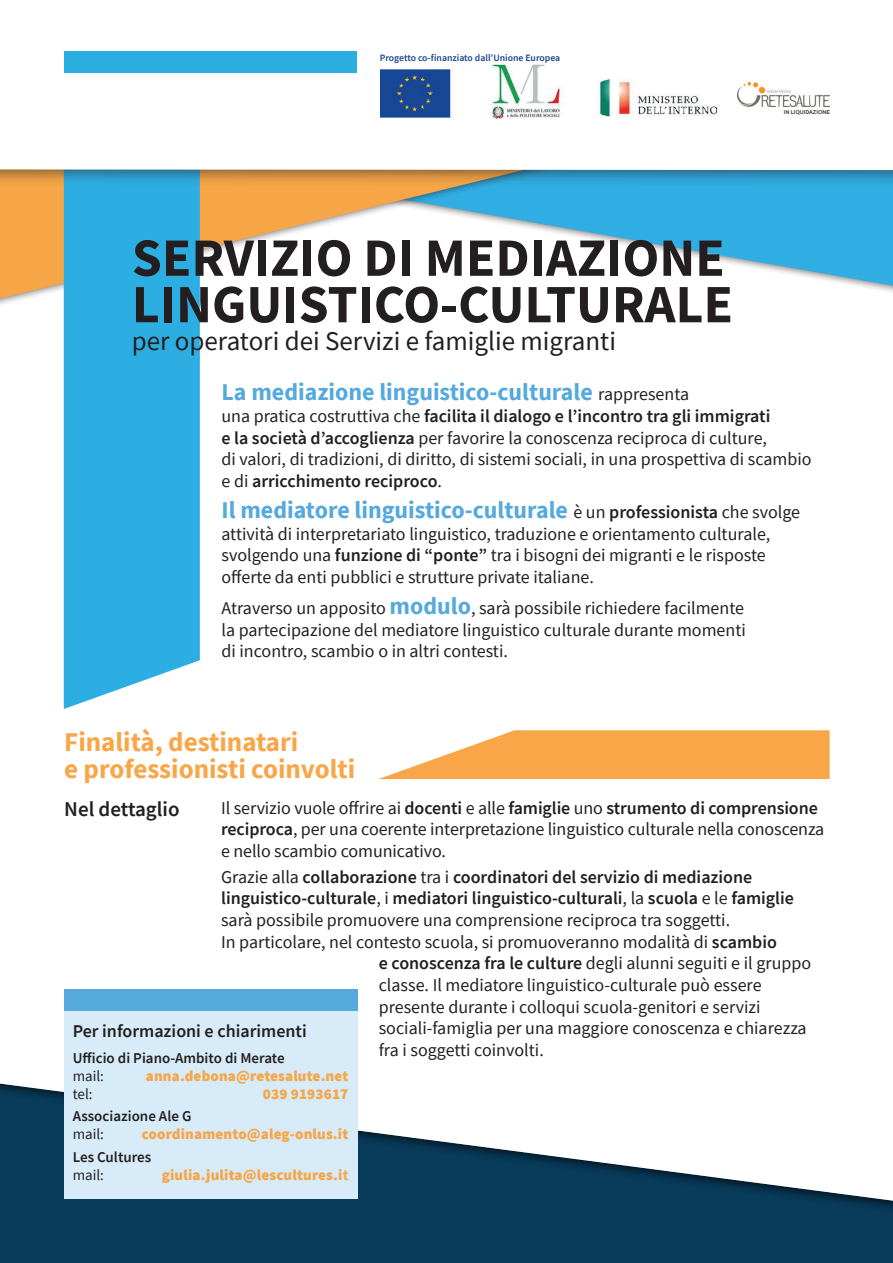
<style>
.page{position:relative;width:893px;height:1263px;background:#fff}
.page>*{position:absolute;margin:0;border:0;box-sizing:border-box;transform-origin:0 0}
.t1{font:700 54px/46.5px "Source Sans Pro";color:#231f20}
.t2{font:700 27px/27px "Source Sans Pro";color:#f8a647}
.h1_sub{font:27px "Source Sans Pro";color:#231f20}
.p_nero{font:700 24px "Source Sans Pro";color:#55a9dc}
.h2_sub{font:600 21px "Source Sans Pro";color:#231f20}
.p_nero-2{font:18px/21.6px "Source Sans Pro";color:#231f20}
.p_nero-3{font:600 18px "Source Sans Pro";color:#231f20}
.p_recap{font:900 15px "Source Sans Pro";letter-spacing:.01em;color:#f7a647}
.p_recap-2{font:600 15px/18px "Source Sans Pro";color:#231f20}
.p_recap-3{font:15px "Source Sans Pro";color:#231f20}
.t3{font:600 9.75px "Source Sans Pro";color:#19468f}
.corpo{font:700 5.55px "Centrale Sans";color:#3b3e3a}
.s1{font-weight:400;font-size:18px;color:#231f20}
.s2{font-weight:600}
.s3{font-weight:600;font-size:18px;color:#231f20}
.s4{font-weight:700;font-size:24px;color:#55a9dc}
.s5{font-weight:400}
.s6{font-weight:700}
</style>
<div class="page">
<div style="left:0;top:1078px;width:893px;height:185px;background:#231f20;opacity:.75"></div>
<svg style="left:680px;top:187px;width:213px;height:99px;background:#55b9e5"></svg>
<div style="left:0;top:0;width:680px;height:311px;background:#231f20;opacity:.75"></div>
<svg style="left:0;top:187px;width:672px;height:112px"></svg>
<div style="left:64px;top:187px;width:136px;height:522px;background:#2daee3"></div>
<div style="left:0;top:0;width:893px;height:187px;background:#231f20;opacity:.58"></div>
<svg style="left:0;top:0;width:893px;height:170px"></svg>
<div style="left:65px;top:51px;width:292px;height:22px;background:#2daee3"></div>
<img style="left:380px;top:53px;width:345px;height:66px">
<svg style="left:374px;top:51px;width:155px;height:18px"></svg>
<div style="left:64px;top:1010px;width:293px;height:189px;background:#d7ebf8"></div>
<div style="left:64px;top:989px;width:293px;height:21px;background:#55a9dc"></div>
<svg style="left:379px;top:730px;width:451px;height:49px;background:#f9b363"></svg>
<img style="left:737px;top:83px;width:93px;height:24px">
<p class="t3" style="left:380px;top:51px;width:182px">Progetto co-finanziato dall’Unione Europea</p>
<p class="t1" style="left:132px;top:234px;width:603px">SERVIZIO DI MEDIAZIONE<br>LINGUISTICO-CULTURALE</p>
<p class="h1_sub" style="left:132px;top:324px;width:486px">per operatori dei Servizi e famiglie migranti</p>
<p class="corpo" style="left:784px;top:108px;width:48px">IN LIQUIDAZIONE</p>
<p class="p_nero" style="left:221px;top:376px;width:469px">La mediazione linguistico-culturale <span class="s1">rappresenta</span></p>
<p class="p_nero-2" style="left:221px;top:405px;width:592px">una pratica costruttiva che <span class="s2">facilita il dialogo e l’incontro tra gli immigrati<br>e la società d’accoglienza</span> per favorire la conoscenza reciproca di culture,<br>di valori, di tradizioni, di diritto, di sistemi sociali, in una prospettiva di scambio e di <span class="s2">arricchimento reciproco</span>.</p>
<p class="p_nero" style="left:221px;top:494px;width:580px">Il mediatore linguistico-culturale <span class="s1">è un</span> <span class="s3">professionista</span> <span class="s1">che svolge</span></p>
<p class="p_nero-2" style="left:221px;top:523px;width:550px">attività di interpretariato linguistico, traduzione e orientamento culturale, svolgendo una <span class="s2">funzione di “ponte”</span> tra i bisogni dei migranti e le risposte offerte da enti pubblici e strutture private italiane.</p>
<p class="p_nero-2" style="left:221px;top:597px;width:526px;text-align:justify">Atraverso un apposito <span class="s4">modulo</span>, sarà possibile richiedere facilmente la partecipazione del mediatore linguistico culturale durante momenti di incontro, scambio o in altri contesti.</p>
<p class="t2" style="left:64px;top:728px;width:293px">Finalità, destinatari<br>e professionisti coinvolti</p>
<p class="p_nero-2" style="left:221px;top:797px;width:605px">Il servizio vuole offrire ai <span class="s2">docenti</span> e alle <span class="s2">famiglie</span> uno <span class="s2">strumento di comprensione reciproca</span>, per una coerente interpretazione linguistico culturale nella conoscenza e nello scambio comunicativo.</p>
<p class="p_nero-3" style="left:221px;top:865px;width:533px"><span class="s5">Grazie alla</span> collaborazione <span class="s5">tra i</span> coordinatori del servizio di mediazione</p>
<p class="p_nero-3" style="left:221px;top:887px;width:574px">linguistico-culturale<span class="s5">, i</span> mediatori linguistico-culturali<span class="s5">, la</span> scuola <span class="s5">e le</span> famiglie</p>
<p class="p_nero-2" style="left:221px;top:909px;width:511px">sarà possibile promuovere una comprensione reciproca tra soggetti.</p>
<p class="p_nero-2" style="left:221px;top:931px;width:557px">In particolare, nel contesto scuola, si promuoveranno modalità di <span class="s2">scambio</span></p>
<p class="p_nero-2" style="left:379px;top:952px;width:434px"><span class="s2">e conoscenza fra le culture</span> degli alunni seguiti e il gruppo</p>
<p class="p_nero-2" style="left:379px;top:974px;width:384px">classe. Il mediatore linguistico-culturale può essere</p>
<p class="p_nero-2" style="left:379px;top:995px;width:383px">presente durante i colloqui scuola-genitori e servizi</p>
<p class="p_nero-2" style="left:379px;top:1017px;width:429px">sociali-famiglia per una maggiore conoscenza e chiarezza</p>
<p class="p_nero-2" style="left:379px;top:1039px;width:167px">fra i soggetti coinvolti.</p>
<p class="h2_sub" style="left:64px;top:795px;width:117px">Nel dettaglio</p>
<p class="p_nero-3" style="left:73px;top:1019px;width:235px">Per informazioni e chiarimenti</p>
<p class="p_recap-2" style="left:73px;top:1049px;width:213px">Ufficio di Piano-Ambito di Merate <span class="s5">mail:</span></p>
<p class="p_recap" style="left:146px;top:1066px;width:204px">anna.debona@retesalute.net</p>
<p class="p_recap-3" style="left:73px;top:1085px;width:21px">tel:</p>
<p class="p_recap" style="left:263px;top:1084px;width:87px">039 9193617</p>
<p class="p_recap-2" style="left:73px;top:1107px;width:120px">Associazione Ale G</p>
<p class="p_recap-3" style="left:73px;top:1125px;width:33px">mail:</p>
<p class="p_recap" style="left:142px;top:1124px;width:208px">coordinamento@aleg-onlus.it</p>
<p class="p_recap-2" style="left:73px;top:1147px;width:80px">Les Cultures</p>
<p class="p_recap-3" style="left:73px;top:1165px;width:33px">mail:</p>
<p class="p_recap" style="left:162px;top:1164px;width:188px">giulia.julita@lescultures.i<span class="s6">t</span></p>
</div>
